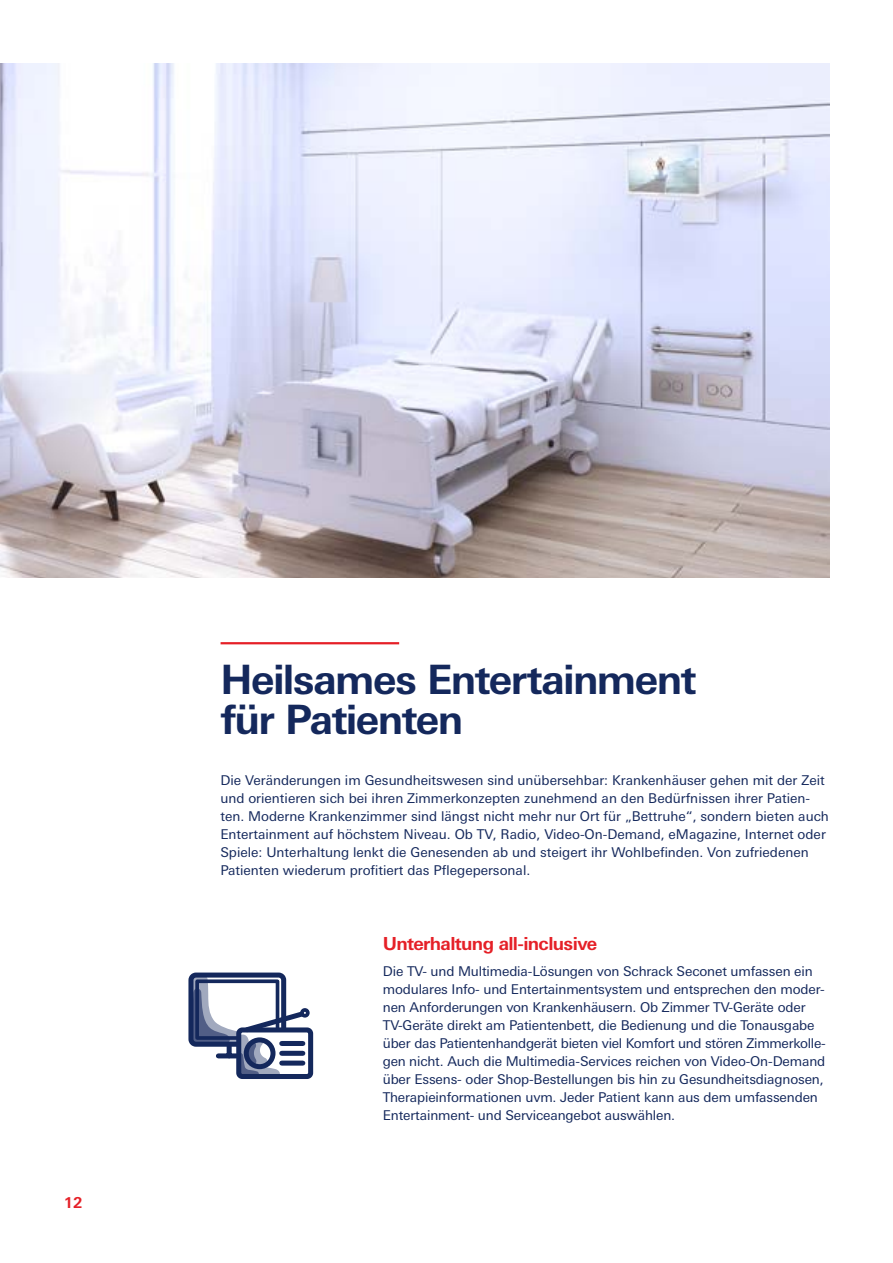
<style>
.page{position:relative;width:893px;height:1263px;background:#fff}
.page>*{position:absolute;margin:0;border:0;box-sizing:border-box;transform-origin:0 0}
.t1{font:700 40.5px/40.5px "Univers Next W1 G";letter-spacing:-.04em;color:#14285c}
.t2{font:700 18px "Univers Next W1 G";letter-spacing:-.035em;color:#e52027}
.t3{font:700 15px "Univers Next W1 G";color:#e52027}
.t4{font:13.5px/18px "Univers Next W1 G";letter-spacing:-.01em;color:#14285c}
</style>
<div class="page">
<img style="left:0;top:64px;width:829px;height:514px">
<div style="left:236px;top:1027px;width:77px;height:52px;border:5px solid #14285c;border-radius:4px"></div>
<div style="left:300px;top:1008px;width:10px;height:9px;border:4px solid #14285c;border-radius:50%"></div>
<svg style="left:188px;top:972px;width:120px;height:106px"></svg>
<hr style="left:221px;top:642px;width:178px;height:2px;background:#e52027">
<p class="t3" style="left:64px;top:1194px;width:20px">12</p>
<h1 class="t1" style="left:220px;top:659px;width:477px">Heilsames Entertainment für Patienten</h1>
<p class="t4" style="left:220px;top:771px;width:610px">Die Veränderungen im Gesundheitswesen sind unübersehbar: Krankenhäuser gehen mit der Zeit und orientieren sich bei ihren Zimmerkonzepten zunehmend an den Bedürfnissen ihrer Patien&shy;ten. Moderne Krankenzimmer sind längst nicht mehr nur Ort für „Bettruhe“, sondern bieten auch Entertainment auf höchstem Niveau. Ob TV, Radio, Video-On-Demand, eMagazine, Internet oder Spiele: Unterhaltung lenkt die Genesenden ab und steigert ihr Wohlbefinden. Von zufriedenen Patienten wiederum profitiert das Pflegepersonal.</p>
<h2 class="t2" style="left:383px;top:932px;width:216px">Unterhaltung all-inclusive</h2>
<p class="t4" style="left:383px;top:962px;width:444px">Die TV- und Multimedia-Lösungen von Schrack Seconet umfassen ein modulares Info- und Entertainmentsystem und entsprechen den moder&shy;nen Anforderungen von Krankenhäusern. Ob Zimmer TV-Geräte oder TV-Geräte direkt am Patientenbett, die Bedienung und die Tonausgabe über das Patientenhandgerät bieten viel Komfort und stören Zimmerkolle&shy;gen nicht. Auch die Multimedia-Services reichen von Video-On-Demand über Essens- oder Shop-Bestellungen bis hin zu Gesundheitsdiagnosen, Therapieinformationen uvm. Jeder Patient kann aus dem umfassenden Entertainment- und Serviceangebot auswählen.</p>
</div>
